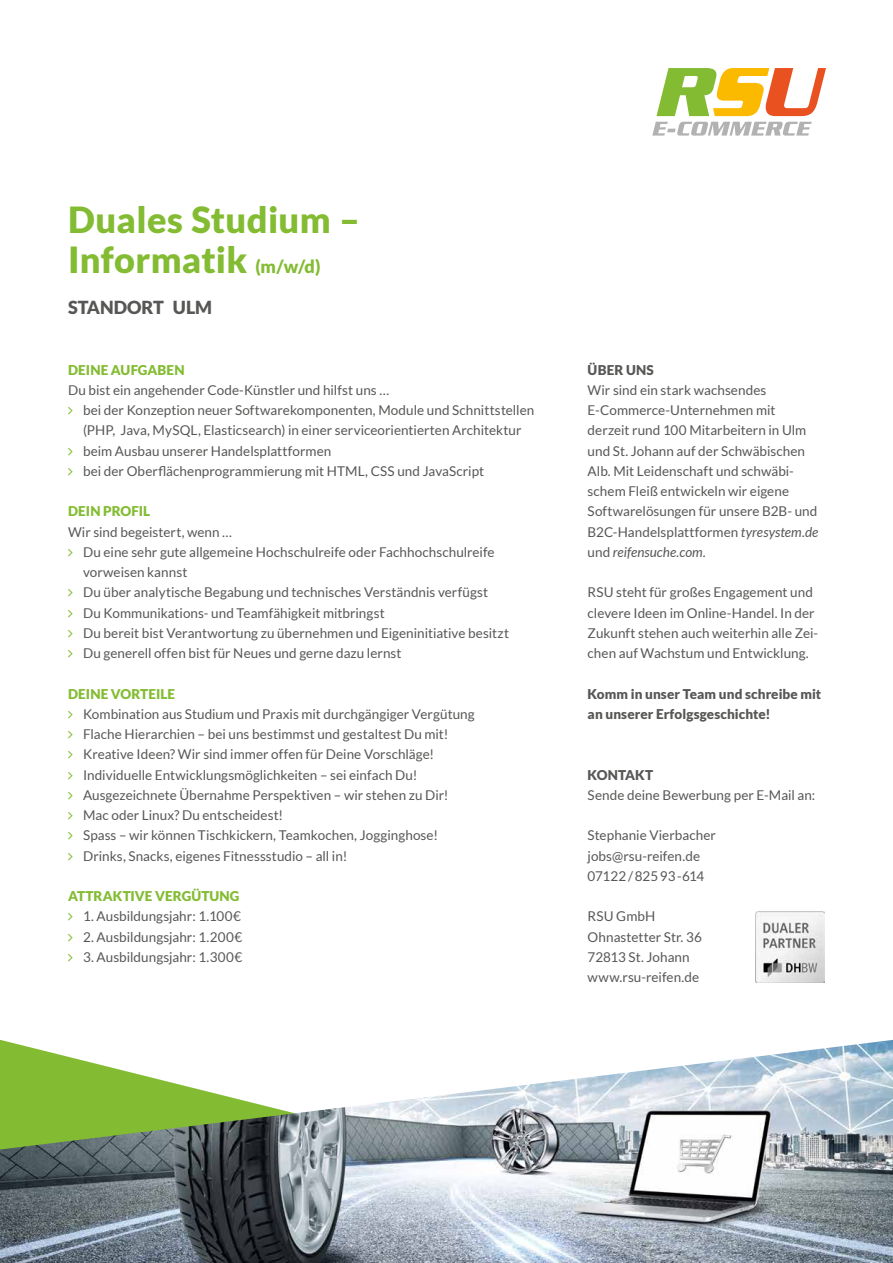
<style>
.page{position:relative;width:893px;height:1263px;background:#fff}
.page>*{position:absolute;margin:0;border:0;box-sizing:border-box;transform-origin:0 0}
.t1{font:900 36px/40.5px "Lato";letter-spacing:.005em;color:#83bc32}
.t2{font:900 18px "Lato";color:#575756}
.t3{font:13.5px/20.2px "Lato";letter-spacing:.005em;color:#575756}
.t4{font:900 13.5px/20.2px "Lato";letter-spacing:.005em;color:#575756}
.t5{font:900 13.5px "Lato";letter-spacing:.005em;color:#83bc32}
.s1{font-size:18px}
.s2{font-style:italic}
</style>
<div class="page">
<svg style="left:656px;top:68px;width:170px;height:48px"></svg>
<svg style="left:652px;top:122px;width:160px;height:14px"></svg>
<img style="left:0;top:1039px;width:893px;height:224px">
<img style="left:756px;top:911px;width:69px;height:71px">
<h1 class="t1" style="left:68px;top:199px;width:293px">Duales Studium –<br>Informatik <span class="s1">(m/w/d)</span></h1>
<h2 class="t2" style="left:68px;top:297px;width:145px">STANDORT ULM</h2>
<p class="t5" style="left:68px;top:362px;width:118px">DEINE AUFGABEN</p>
<p class="t3" style="left:83px;top:380px;width:453px;text-indent:-15px">Du bist ein angehender Code-Künstler und hilfst uns …<br>bei der Konzeption neuer Softwarekomponenten, Module und Schnittstellen (PHP, Java, MySQL, Elasticsearch) in einer serviceorientierten Architektur beim Ausbau unserer Handelsplattformen<br>bei der Oberflächenprogrammierung mit HTML, CSS und JavaScript</p>
<p class="t5" style="left:68px;top:504px;width:84px">DEIN PROFIL</p>
<p class="t3" style="left:83px;top:522px;width:427px;text-indent:-15px">Wir sind begeistert, wenn …<br>Du eine sehr gute allgemeine Hochschulreife oder Fachhochschulreife vorweisen kannst<br>Du über analytische Begabung und technisches Verständnis verfügst Du Kommunikations- und Teamfähigkeit mitbringst<br>Du bereit bist Verantwortung zu übernehmen und Eigeninitiative besitzt Du generell offen bist für Neues und gerne dazu lernst</p>
<p class="t5" style="left:68px;top:686px;width:108px">DEINE VORTEILE</p>
<p class="t3" style="left:83px;top:704px;width:393px">Kombination aus Studium und Praxis mit durchgängiger Vergütung Flache Hierarchien – bei uns bestimmst und gestaltest Du mit!<br>Kreative Ideen? Wir sind immer offen für Deine Vorschläge!<br>Individuelle Entwicklungsmöglichkeiten – sei einfach Du!<br>Ausgezeichnete Übernahme Perspektiven – wir stehen zu Dir!<br>Mac oder Linux? Du entscheidest!<br>Spass – wir können Tischkickern, Teamkochen, Jogginghose!<br>Drinks, Snacks, eigenes Fitnessstudio – all in!</p>
<p class="t5" style="left:68px;top:888px;width:173px">ATTRAKTIVE VERGÜTUNG</p>
<p class="t3" style="left:83px;top:906px;width:160px">1. Ausbildungsjahr: 1.100€</p>
<p class="t3" style="left:83px;top:927px;width:161px">2. Ausbildungsjahr: 1.200€</p>
<p class="t3" style="left:83px;top:947px;width:161px">3. Ausbildungsjahr: 1.300€</p>
<p class="t4" style="left:588px;top:359px;width:68px">ÜBER UNS</p>
<p class="t3" style="left:588px;top:380px;width:232px">Wir sind ein stark wachsendes E-Commerce-Unternehmen mit derzeit rund 100 Mitarbeitern in Ulm und St. Johann auf der Schwäbischen Alb. Mit Leidenschaft und schwäbi&shy;schem Fleiß entwickeln wir eigene Softwarelösungen für unsere B2B- und B2C-Handelsplattformen <span class="s2">tyresystem.de </span>und <span class="s2">reifensuche.com</span>.</p>
<p class="t3" style="left:588px;top:582px;width:232px">RSU steht für großes Engagement und clevere Ideen im Online-Handel. In der Zukunft stehen auch weiterhin alle Zei&shy;chen auf Wachstum und Entwicklung.</p>
<p class="t4" style="left:588px;top:683px;width:235px">Komm in unser Team und schreibe mit an unserer Erfolgsgeschichte!</p>
<p class="t4" style="left:588px;top:764px;width:67px">KONTAKT</p>
<p class="t3" style="left:588px;top:785px;width:229px">Sende deine Bewerbung per E-Mail an:</p>
<p class="t3" style="left:588px;top:825px;width:130px">Stephanie Vierbacher jobs@rsu-reifen.de<br>07122/82593-614</p>
<p class="t3" style="left:588px;top:906px;width:116px">RSU GmbH<br>Ohnastetter Str. 36<br>72813 St. Johann www.rsu-reifen.de</p>
</div>
